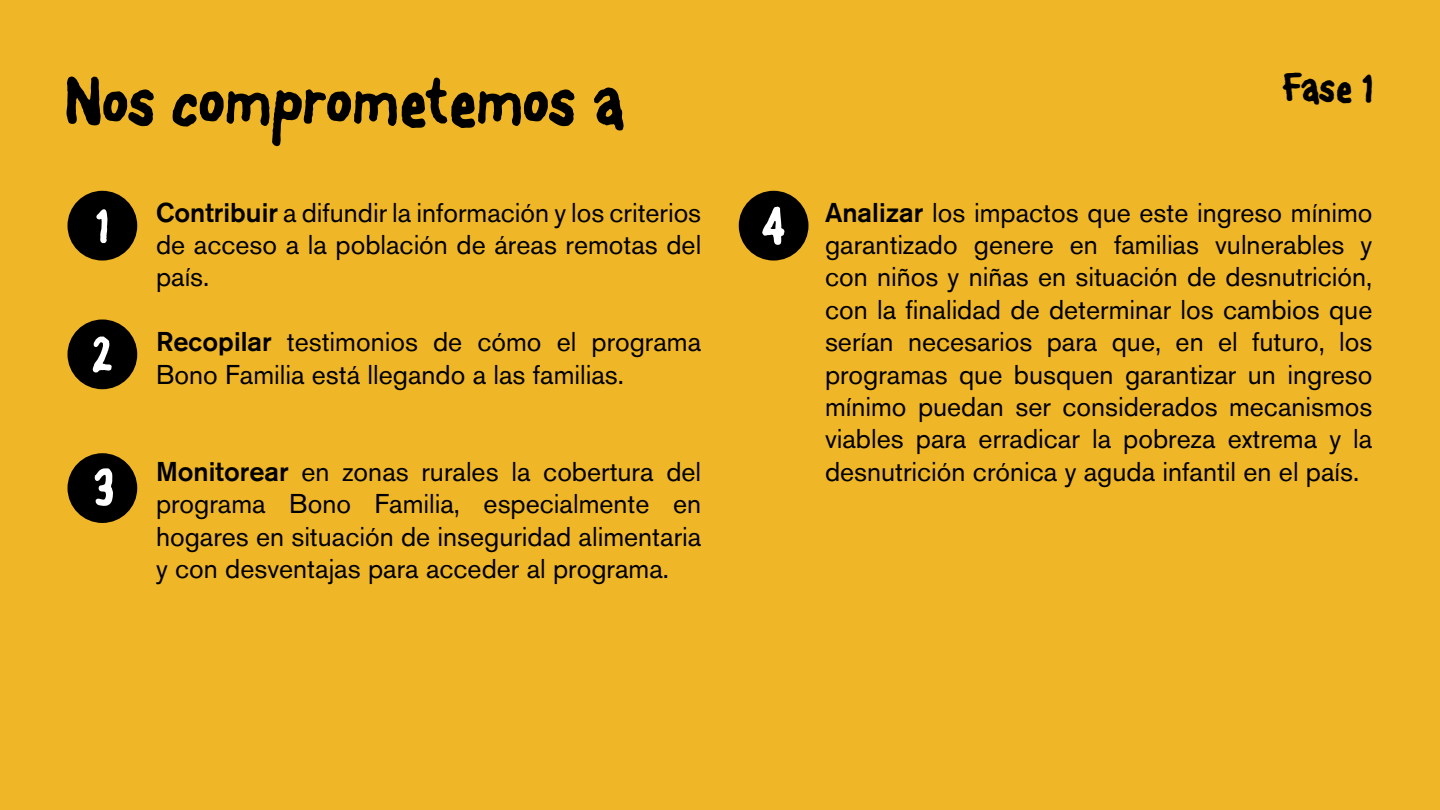
<style>
.page{position:relative;width:1440px;height:810px;background:#efb627}
.page>*{position:absolute;margin:0;border:0;box-sizing:border-box;transform-origin:0 0}
.t1{font:75px "Font On A Stick";color:#000}
.t2{font:54px "Font On A Stick";color:#fff}
.t3{font:45px "Font On A Stick";color:#000}
.t4{font:27px/32.4px "Akzidenz Grotesk BQ";color:#000;text-align:justify}
.s1{font-weight:500}
</style>
<div class="page">
<div style="left:68px;top:191px;width:69px;height:70px;background:#000;border-radius:50%"></div>
<div style="left:68px;top:320px;width:69px;height:69px;background:#000;border-radius:50%"></div>
<div style="left:68px;top:453px;width:69px;height:70px;background:#000;border-radius:50%"></div>
<div style="left:739px;top:191px;width:69px;height:70px;background:#000;border-radius:50%"></div>
<h1 class="t1" style="left:68px;top:54px;width:558px">Nos comprometemos a</h1>
<h2 class="t2" style="left:97px;top:191px;width:13px">1</h2>
<h2 class="t2" style="left:92px;top:320px;width:23px">2</h2>
<h2 class="t2" style="left:91px;top:453px;width:25px">3</h2>
<p class="t4" style="left:156px;top:196px;width:547px"><span class="s1">Contribuir</span> a difundir la información y los criterios de acceso a la población de áreas remotas del país.</p>
<p class="t4" style="left:156px;top:325px;width:547px"><span class="s1">Recopilar</span> testimonios de cómo el programa<br>Bono Familia está llegando a las familias.</p>
<p class="t4" style="left:156px;top:455px;width:547px"><span class="s1">Monitorear</span> en zonas rurales la cobertura del programa Bono Familia, especialmente en hogares en situación de inseguridad alimentaria y con desventajas para acceder al programa.</p>
<h2 class="t2" style="left:762px;top:191px;width:24px">4</h2>
<h3 class="t3" style="left:1282px;top:60px;width:92px">Fase 1</h3>
<p class="t4" style="left:825px;top:196px;width:549px"><span class="s1">Analizar</span> los impactos que este ingreso mínimo garantizado genere en familias vulnerables y con niños y niñas en situación de desnutrición, con la finalidad de determinar los cambios que serían necesarios para que, en el futuro, los programas que busquen garantizar un ingreso mínimo puedan ser considerados mecanismos viables para erradicar la pobreza extrema y la desnutrición crónica y aguda infantil en el país.</p>
</div>
